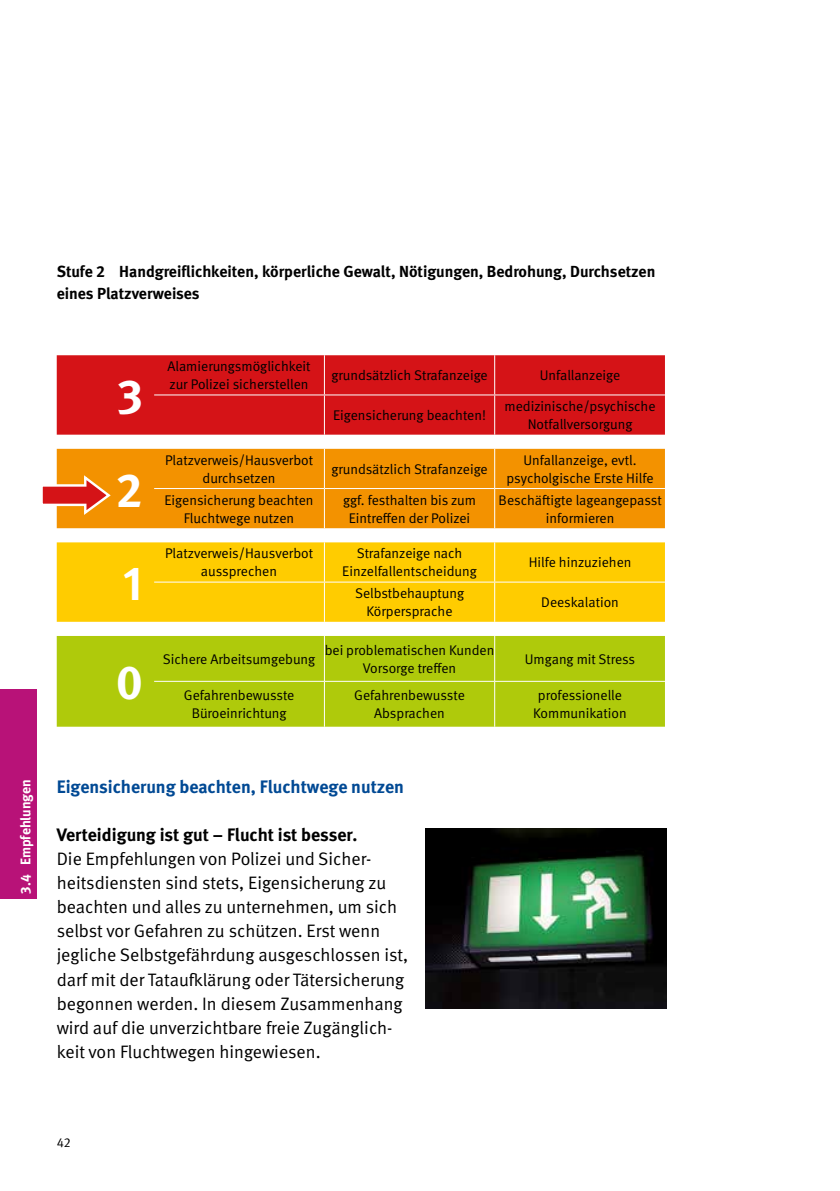
<style>
.page{position:relative;width:840px;height:1191px;background:#fff}
.page>*{position:absolute;margin:0;border:0;box-sizing:border-box;transform-origin:0 0}
.Tab-fließ{font:700 48px "DGUV Meta";color:#fff}
.fließ{font:18px/24px "DGUV Meta";color:#000}
.subhead{font:700 18px "DGUV Meta";color:#004994}
.fließ-2{font:700 18px "DGUV Meta";color:#000}
.BU{font:700 16px/22px "DGUV Meta";color:#000}
.Tab_fließ_7_9{font:14px/18px "DGUV Meta";color:#000;text-align:center}
.t1{font:700 14px "DGUV Meta";color:#fff}
.t2{font:13px "DGUV Meta";color:#000}
</style>
<div class="page">
<img style="left:425px;top:828px;width:241px;height:180px">
<div style="left:0;top:689px;width:36px;height:210px;background:#b81278"></div>
<svg style="left:57px;top:448px;width:607px;height:81px"></svg>
<div style="left:57px;top:355px;width:607px;height:80px;background:#d51317"></div>
<div style="left:57px;top:449px;width:607px;height:79px;background:#f39200"></div>
<div style="left:57px;top:542px;width:607px;height:80px;background:#fc0"></div>
<div style="left:57px;top:636px;width:607px;height:90px;background:#afca0b"></div>
<hr style="left:324px;top:355px;width:1px;height:39px;background:#fff">
<hr style="left:494px;top:355px;width:1px;height:39px;background:#fff">
<hr style="left:154px;top:394px;width:170px;height:1px;background:#fff">
<hr style="left:324px;top:394px;width:170px;height:1px;background:#fff">
<hr style="left:324px;top:395px;width:1px;height:40px;background:#fff">
<hr style="left:494px;top:394px;width:170px;height:1px;background:#fff">
<hr style="left:494px;top:395px;width:1px;height:40px;background:#fff">
<hr style="left:324px;top:449px;width:1px;height:39px;background:#fff">
<hr style="left:494px;top:449px;width:1px;height:39px;background:#fff">
<hr style="left:154px;top:488px;width:170px;height:1px;background:#fff">
<hr style="left:324px;top:488px;width:170px;height:1px;background:#fff">
<hr style="left:324px;top:489px;width:1px;height:39px;background:#fff">
<hr style="left:494px;top:488px;width:170px;height:1px;background:#fff">
<hr style="left:494px;top:489px;width:1px;height:39px;background:#fff">
<hr style="left:324px;top:542px;width:1px;height:39px;background:#fff">
<hr style="left:494px;top:542px;width:1px;height:39px;background:#fff">
<hr style="left:154px;top:581px;width:170px;height:1px;background:#fff">
<hr style="left:324px;top:581px;width:170px;height:1px;background:#fff">
<hr style="left:324px;top:582px;width:1px;height:40px;background:#fff">
<hr style="left:494px;top:581px;width:170px;height:1px;background:#fff">
<hr style="left:494px;top:582px;width:1px;height:40px;background:#fff">
<hr style="left:324px;top:636px;width:1px;height:45px;background:#fff">
<hr style="left:494px;top:636px;width:1px;height:45px;background:#fff">
<hr style="left:154px;top:681px;width:170px;height:1px;background:#fff">
<hr style="left:324px;top:681px;width:170px;height:1px;background:#fff">
<hr style="left:324px;top:681px;width:1px;height:45px;background:#fff">
<hr style="left:494px;top:681px;width:170px;height:1px;background:#fff">
<hr style="left:494px;top:681px;width:1px;height:45px;background:#fff">
<svg style="left:42px;top:473px;width:70px;height:44px"></svg>
<p class="BU" style="left:57px;top:261px;width:599px">Stufe 2 Handgreiflichkeiten, körperliche Gewalt, Nötigungen, Bedrohung, Durchsetzen eines Platzverweises</p>
<p class="Tab-fließ" style="left:117px;top:368px;width:27px">3</p>
<p class="Tab-fließ" style="left:116px;top:461px;width:28px">2</p>
<p class="Tab-fließ" style="left:123px;top:555px;width:21px">1</p>
<p class="Tab-fließ" style="left:116px;top:654px;width:28px">0</p>
<p class="Tab_fließ_7_9" style="left:167px;top:357px;width:144px;text-align:left">Alamierungsmöglichkeit zur Polizei sicherstellen</p>
<p class="Tab_fließ_7_9" style="left:331px;top:366px;width:158px">grundsätzlich Strafanzeige</p>
<p class="Tab_fließ_7_9" style="left:539px;top:366px;width:82px">Unfallanzeige</p>
<p class="Tab_fließ_7_9" style="left:333px;top:407px;width:154px">Eigensicherung beachten!</p>
<p class="Tab_fließ_7_9" style="left:504px;top:398px;width:152px">medizinische/psychische<br>Notfallversorgung</p>
<p class="Tab_fließ_7_9" style="left:165px;top:451px;width:149px">Platzverweis/Hausverbot durchsetzen</p>
<p class="Tab_fließ_7_9" style="left:331px;top:460px;width:158px">grundsätzlich Strafanzeige</p>
<p class="Tab_fließ_7_9" style="left:506px;top:451px;width:148px">Unfallanzeige, evtl. psycholgische Erste Hilfe</p>
<p class="Tab_fließ_7_9" style="left:164px;top:491px;width:150px">Eigensicherung beachten<br>Fluchtwege nutzen</p>
<p class="Tab_fließ_7_9" style="left:343px;top:491px;width:134px">ggf. festhalten bis zum<br>Eintreffen der Polizei</p>
<p class="Tab_fließ_7_9" style="left:498px;top:491px;width:164px">Beschäftigte lageangepasst informieren</p>
<p class="Tab_fließ_7_9" style="left:165px;top:545px;width:149px">Platzverweis/Hausverbot aussprechen</p>
<p class="Tab_fließ_7_9" style="left:342px;top:545px;width:136px">Strafanzeige nach<br>Einzelfallentscheidung</p>
<p class="Tab_fließ_7_9" style="left:528px;top:554px;width:104px">Hilfe hinzuziehen</p>
<p class="Tab_fließ_7_9" style="left:355px;top:585px;width:110px">Selbstbehauptung<br>Körpersprache</p>
<p class="Tab_fließ_7_9" style="left:541px;top:594px;width:79px">Deeskalation</p>
<p class="Tab_fließ_7_9" style="left:163px;top:650px;width:154px">Sichere Arbeitsumgebung</p>
<p class="Tab_fließ_7_9" style="left:324px;top:641px;width:171px">bei problematischen Kunden<br>Vorsorge treffen</p>
<p class="Tab_fließ_7_9" style="left:524px;top:650px;width:112px">Umgang mit Stress</p>
<p class="Tab_fließ_7_9" style="left:184px;top:687px;width:112px">Gefahrenbewusste<br>Büroeinrichtung</p>
<p class="Tab_fließ_7_9" style="left:354px;top:687px;width:112px">Gefahrenbewusste<br>Absprachen</p>
<p class="Tab_fließ_7_9" style="left:533px;top:687px;width:95px">professionelle<br>Kommunikation</p>
<p class="t1" style="left:17px;top:893px;width:116px;rotate:-90deg">3.4 Empfehlungen</p>
<p class="subhead" style="left:57px;top:776px;width:348px">Eigensicherung beachten, Fluchtwege nutzen</p>
<p class="fließ-2" style="left:57px;top:824px;width:302px">Verteidigung ist gut – Flucht ist besser.</p>
<p class="fließ" style="left:57px;top:847px;width:352px">Die Empfehlungen von Polizei und Sicher&shy;heitsdiensten sind stets, Eigensicherung zu beachten und alles zu unternehmen, um sich selbst vor Gefahren zu schützen. Erst wenn jegliche Selbstgefährdung ausgeschlossen ist, darf mit der Tataufklärung oder Tätersicherung begonnen werden. In diesem Zusammenhang wird auf die unverzichtbare freie Zugänglich&shy;keit von Fluchtwegen hingewiesen.</p>
<p class="t2" style="left:57px;top:1135px;width:15px">42</p>
</div>
